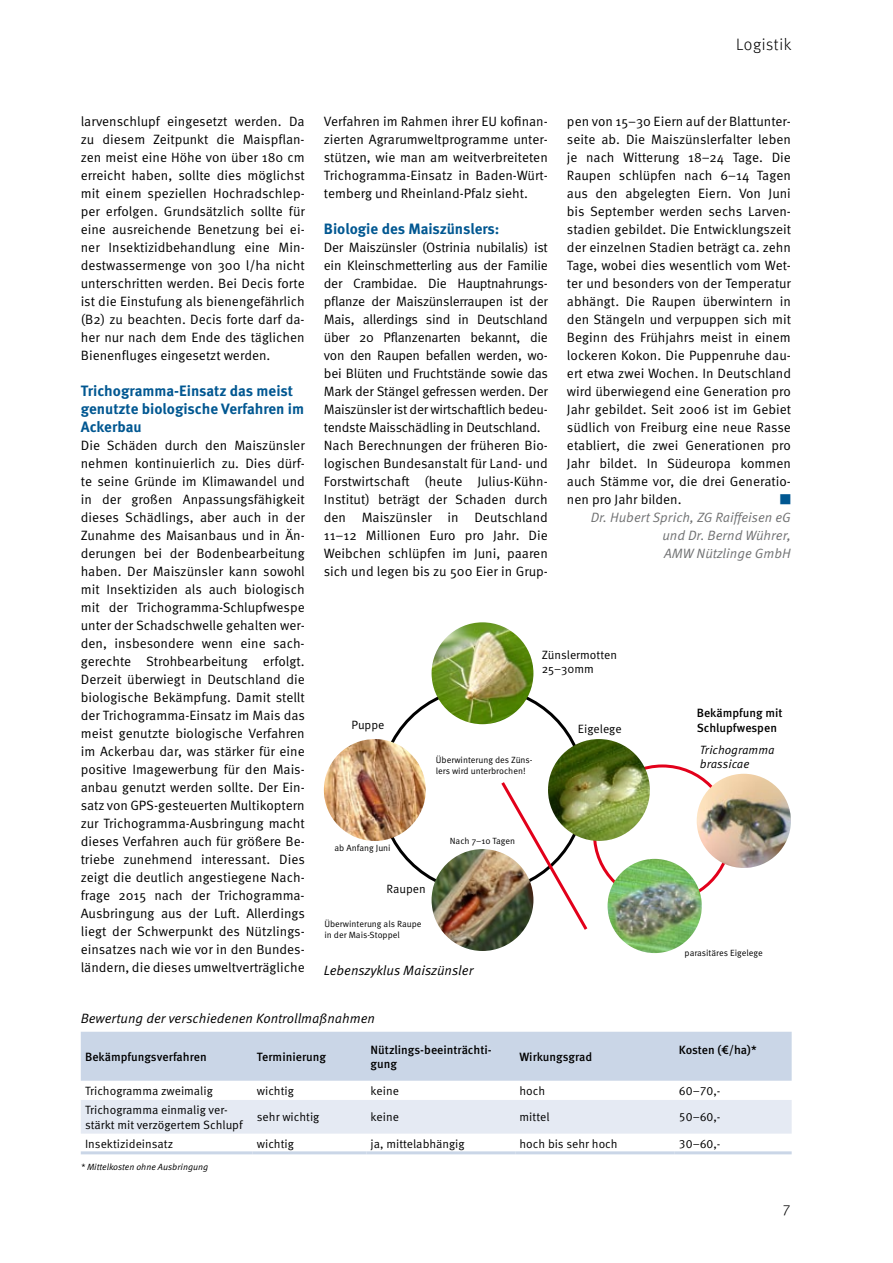
<style>
.page{position:relative;width:893px;height:1263px;background:#fff}
.page>*{position:absolute;margin:0;border:0;box-sizing:border-box;transform-origin:0 0}
.t1{font:300 16.5px "Meta Offc";letter-spacing:.035em;color:#000}
.t2{font:700 15px/18px "Meta OT";color:#005791}
.t3{font:300 15px "Meta Offc";color:#000}
.t4{font:13.5px/18px "Meta OT Norm";letter-spacing:-.01em;color:#000;text-align:justify}
.t5{font:13.5px "Meta OT Norm Ita";color:#000}
.t6{font:13.5px/18px "Meta OT Norm Ita";color:#707172;text-align:justify}
.t7{font:13.5px "Meta OT Norm";color:#005791}
.t8{font:12px/14.4px "Meta OT Norm";color:#000}
.t9{font:500 12px/14.4px "Meta OT";color:#000}
.t10{font:12px/14.4px "Meta OT Norm Ita";color:#000}
.t11{font:9px/10.8px "Meta OT Norm";color:#000}
.t12{font:9px "Meta OT Norm Ita";color:#000}
</style>
<div class="page">
<div style="left:81px;top:1032px;width:711px;height:49px;background:#cad6e7"></div>
<div style="left:81px;top:1100px;width:711px;height:33px;background:#e5eaf3"></div>
<hr style="left:81px;top:1151px;width:172px;height:3px;background:#cad6e7">
<hr style="left:253px;top:1151px;width:113px;height:3px;background:#cad6e7">
<hr style="left:366px;top:1151px;width:149px;height:3px;background:#cad6e7">
<hr style="left:515px;top:1151px;width:160px;height:3px;background:#cad6e7">
<hr style="left:675px;top:1151px;width:117px;height:3px;background:#cad6e7">
<img style="left:432px;top:622px;width:101px;height:102px;border-radius:51px">
<img style="left:548px;top:739px;width:102px;height:102px;border-radius:51px">
<img style="left:432px;top:849px;width:101px;height:102px;border-radius:51px">
<img style="left:324px;top:739px;width:102px;height:102px;border-radius:51px">
<img style="left:697px;top:774px;width:94px;height:94px;border-radius:47px">
<img style="left:608px;top:859px;width:94px;height:94px;border-radius:47px">
<img style="left:498px;top:779px;width:92px;height:154px">
<p class="t1" style="left:736px;top:35px;width:57px">Logistik</p>
<p class="t4" style="left:81px;top:112px;width:226px">larvenschlupf eingesetzt werden. Da zu diesem Zeitpunkt die Maispflan&shy;zen meist eine Höhe von über 180 cm erreicht haben, sollte dies möglichst mit einem speziellen Hochradschlep&shy;per erfolgen. Grundsätzlich sollte für eine ausreichende Benetzung bei ei&shy;ner Insektizidbehandlung eine Min&shy;destwassermenge von 300 l/ha nicht unterschritten werden. Bei Decis forte ist die Einstufung als bienengefährlich (B2) zu beachten. Decis forte darf da&shy;her nur nach dem Ende des täglichen Bienenfluges eingesetzt werden.</p>
<p class="t2" style="left:81px;top:382px;width:225px">Trichogramma-Einsatz das meist genutzte biologische Verfahren im<br>Ackerbau</p>
<p class="t4" style="left:81px;top:436px;width:226px">Die Schäden durch den Maiszünsler nehmen kontinuierlich zu. Dies dürf&shy;te seine Gründe im Klimawandel und in der großen Anpassungsfähigkeit dieses Schädlings, aber auch in der Zunahme des Maisanbaus und in Än&shy;derungen bei der Bodenbearbeitung haben. Der Maiszünsler kann sowohl mit Insektiziden als auch biologisch mit der Trichogramma-Schlupfwespe unter der Schadschwelle gehalten wer&shy;den, insbesondere wenn eine sach&shy;gerechte Strohbearbeitung erfolgt.<br>Derzeit überwiegt in Deutschland die biologische Bekämpfung. Damit stellt der Trichogramma-Einsatz im Mais das meist genutzte biologische Verfahren im Ackerbau dar, was stärker für eine positive Imagewerbung für den Mais&shy;anbau genutzt werden sollte. Der Ein&shy;satz von GPS-gesteuerten Multikoptern zur Trichogramma-Ausbringung macht dieses Verfahren auch für größere Be&shy;triebe zunehmend interessant. Dies zeigt die deutlich angestiegene Nach&shy;frage 2015 nach der Trichogramma-Ausbringung aus der Luft. Allerdings liegt der Schwerpunkt des Nützlings&shy;einsatzes nach wie vor in den Bundes&shy;ländern, die dieses umweltverträgliche</p>
<p class="t4" style="left:324px;top:112px;width:225px">Verfahren im Rahmen ihrer EU kofinan&shy;zierten Agrarumweltprogramme unter&shy;stützen, wie man am weitverbreiteten Trichogramma-Einsatz in Baden-Würt&shy;temberg und Rheinland-Pfalz sieht.</p>
<p class="t2" style="left:324px;top:220px;width:177px">Biologie des Maiszünslers:</p>
<p class="t4" style="left:324px;top:238px;width:226px;text-align:left">Der Maiszünsler (Ostrinia nubilalis) ist ein Kleinschmetterling aus der Familie der Crambidae. Die Hauptnahrungs&shy;pflanze der Maiszünslerraupen ist der Mais, allerdings sind in Deutschland über 20 Pflanzenarten bekannt, die von den Raupen befallen werden, wo&shy;bei Blüten und Fruchtstände sowie das Mark der Stängel gefressen werden. Der Maiszünsler ist der wirtschaftlich bedeu&shy;tendste Maisschädling in Deutschland.<br>Nach Berechnungen der früheren Bio&shy;logischen Bundesanstalt für Land- und Forstwirtschaft (heute Julius-Kühn-Institut) beträgt der Schaden durch den Maiszünsler in Deutschland 11–12 Millionen Euro pro Jahr. Die Weibchen schlüpfen im Juni, paaren sich und legen bis zu 500 Eier in Grup-</p>
<p class="t4" style="left:567px;top:113px;width:226px">pen von 15–30 Eiern auf der Blattunter&shy;seite ab. Die Maiszünslerfalter leben je nach Witterung 18–24 Tage. Die Raupen schlüpfen nach 6–14 Tagen aus den abgelegten Eiern. Von Juni bis September werden sechs Larven&shy;stadien gebildet. Die Entwicklungszeit der einzelnen Stadien beträgt ca. zehn Tage, wobei dies wesentlich vom Wet&shy;ter und besonders von der Temperatur abhängt. Die Raupen überwintern in den Stängeln und verpuppen sich mit Beginn des Frühjahrs meist in einem lockeren Kokon. Die Puppenruhe dau&shy;ert etwa zwei Wochen. In Deutschland wird überwiegend eine Generation pro Jahr gebildet. Seit 2006 ist im Gebiet südlich von Freiburg eine neue Rasse etabliert, die zwei Generationen pro Jahr bildet. In Südeuropa kommen auch Stämme vor, die drei Generatio&shy;nen pro Jahr bilden.</p>
<p class="t7" style="left:780px;top:491px;width:13px">■</p>
<p class="t6" style="left:662px;top:508px;width:130px;text-indent:-72px">Dr. Hubert Sprich, ZG Raiffeisen eG und Dr. Bernd Wührer, AMW Nützlinge GmbH</p>
<p class="t8" style="left:352px;top:718px;width:34px">Puppe</p>
<p class="t8" style="left:542px;top:648px;width:77px">Zünslermotten<br>25–30mm</p>
<p class="t11" style="left:436px;top:754px;width:98px">Überwinterung des Züns&shy;lers wird unterbrochen!</p>
<p class="t8" style="left:578px;top:722px;width:45px">Eigelege</p>
<p class="t11" style="left:335px;top:843px;width:58px">ab Anfang Juni</p>
<p class="t8" style="left:386px;top:882px;width:41px">Raupen</p>
<p class="t11" style="left:324px;top:919px;width:99px">Überwinterung als Raupe in der Mais-Stoppel</p>
<p class="t11" style="left:450px;top:836px;width:67px">Nach 7–10 Tagen</p>
<p class="t5" style="left:324px;top:962px;width:151px">Lebenszyklus Maiszünsler</p>
<p class="t9" style="left:697px;top:706px;width:87px">Bekämpfung mit<br>Schlupfwespen</p>
<p class="t10" style="left:700px;top:743px;width:76px">Trichogramma brassicae</p>
<p class="t11" style="left:685px;top:948px;width:80px">parasitäres Eigelege</p>
<p class="t5" style="left:81px;top:1010px;width:296px">Bewertung der verschiedenen Kontrollmaßnahmen</p>
<p class="t9" style="left:85px;top:1049px;width:123px">Bekämpfungsverfahren</p>
<p class="t9" style="left:257px;top:1049px;width:71px">Terminierung</p>
<p class="t9" style="left:371px;top:1042px;width:123px">Nützlings-beeinträchti&shy;gung</p>
<p class="t9" style="left:519px;top:1049px;width:74px">Wirkungsgrad</p>
<p class="t9" style="left:679px;top:1042px;width:79px">Kosten (€/ha)*</p>
<p class="t8" style="left:85px;top:1084px;width:129px">Trichogramma zweimalig</p>
<p class="t8" style="left:257px;top:1084px;width:39px">wichtig</p>
<p class="t8" style="left:371px;top:1084px;width:30px">keine</p>
<p class="t8" style="left:519px;top:1084px;width:27px">hoch</p>
<p class="t8" style="left:679px;top:1084px;width:43px">60–70,-</p>
<p class="t8" style="left:85px;top:1103px;width:159px">Trichogramma einmalig ver&shy;stärkt mit verzögertem Schlupf</p>
<p class="t8" style="left:257px;top:1110px;width:64px">sehr wichtig</p>
<p class="t8" style="left:371px;top:1110px;width:30px">keine</p>
<p class="t8" style="left:519px;top:1110px;width:32px">mittel</p>
<p class="t8" style="left:679px;top:1110px;width:43px">50–60,-</p>
<p class="t8" style="left:85px;top:1136px;width:90px">Insektizideinsatz</p>
<p class="t8" style="left:257px;top:1136px;width:39px">wichtig</p>
<p class="t8" style="left:371px;top:1136px;width:96px">ja, mittelabhängig</p>
<p class="t8" style="left:519px;top:1136px;width:100px">hoch bis sehr hoch</p>
<p class="t8" style="left:679px;top:1136px;width:43px">30–60,-</p>
<p class="t12" style="left:81px;top:1161px;width:129px">* Mittelkosten ohne Ausbringung</p>
<p class="t3" style="left:782px;top:1201px;width:10px">7</p>
</div>
